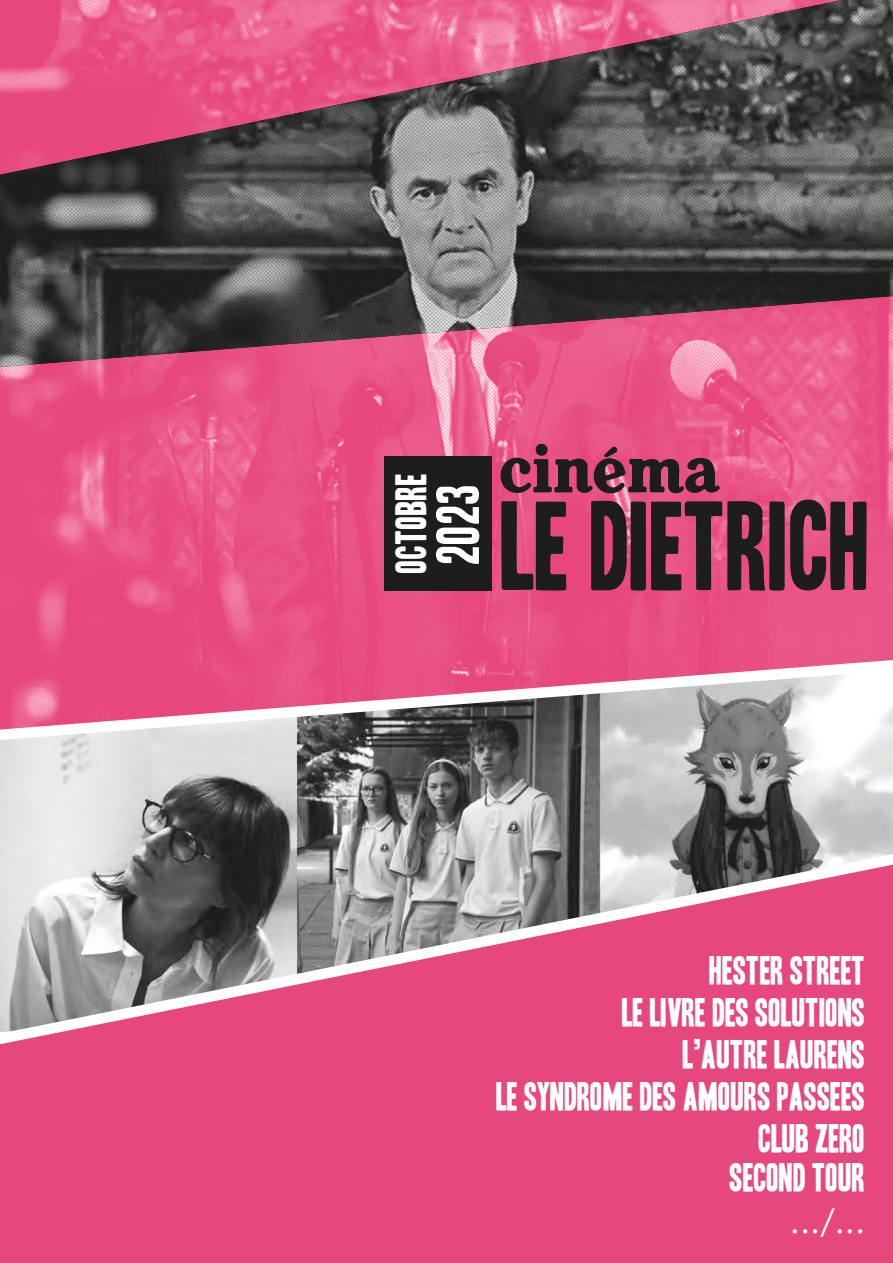
<style>
.page{position:relative;width:893px;height:1263px;background:#e6477d}
.page>*{position:absolute;margin:0;border:0;box-sizing:border-box;transform-origin:0 0}
.t1{font:52.5px "Headline One HPLHS";color:#fff}
.t2{font:37.5px "Headline One HPLHS";letter-spacing:.01em;color:#fff}
.t3{font:34.5px/42px "Headline One HPLHS";color:#fff;text-align:right}
.t4{font:34.5px "Futura BT";color:#fff}
</style>
<div class="page">
<img style="left:0;top:367px;width:893px;height:285px">
<svg style="left:0;top:652px;width:893px;height:393px"></svg>
<img style="left:0;top:0;width:893px;height:367px">
<div style="left:384px;top:456px;width:107px;height:135px;background:#1d1d1b"></div>
<svg style="left:501px;top:444px;width:219px;height:49px"></svg>
<svg style="left:501px;top:500px;width:366px;height:91px"></svg>
<p class="t2" style="left:393px;top:573px;width:100px;rotate:-90deg">OCTOBRE</p>
<h1 class="t1" style="left:432px;top:564px;width:82px;rotate:-90deg">2023</h1>
<p class="t3" style="left:496px;top:950px;width:370px">HESTER STREET<br>LE LIVRE DES SOLUTIONS<br>L’AUTRE LAURENS<br>LE SYNDROME DES AMOURS PASSEES<br>CLUB ZERO</p>
<p class="t3" style="left:730px;top:1157px;width:137px">SECOND TOUR</p>
<p class="t4" style="left:790px;top:1199px;width:77px">.../...</p>
</div>
